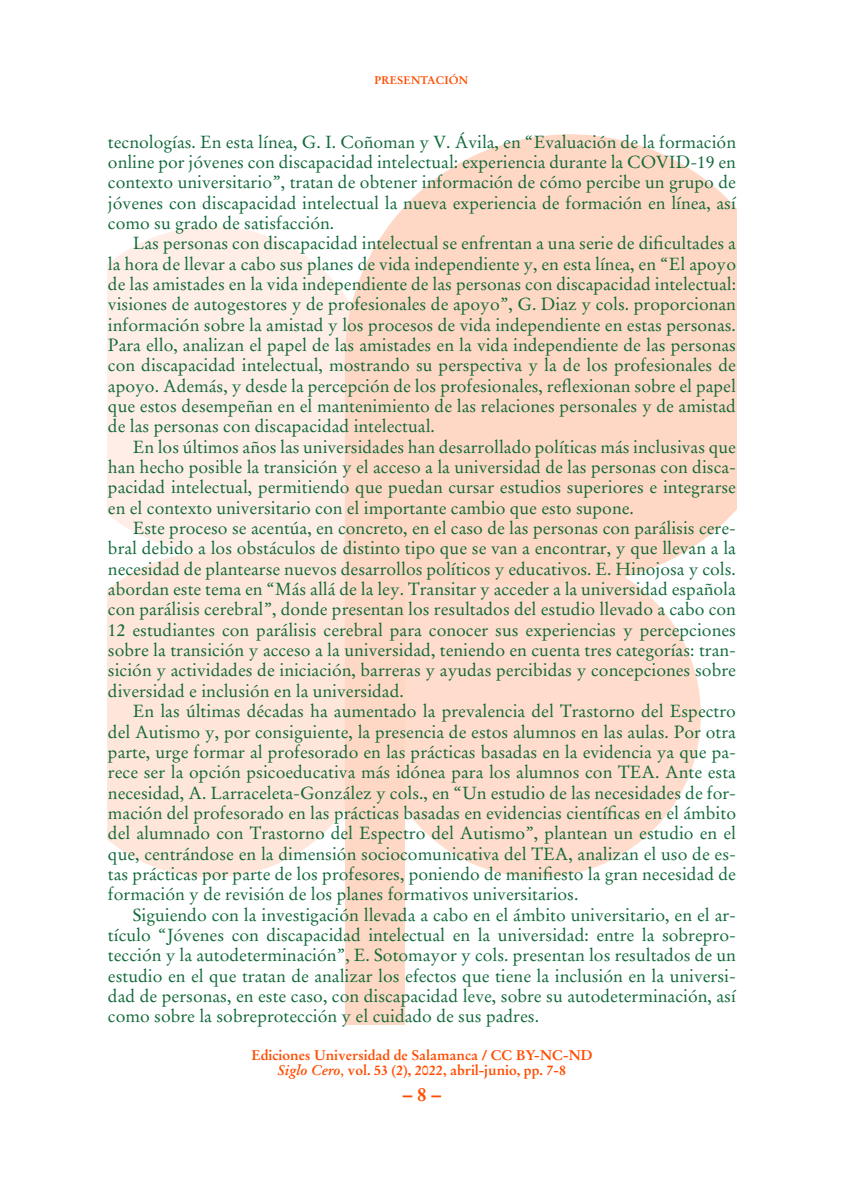
<style>
.page{position:relative;width:844px;height:1191px;background:#fff}
.page>*{position:absolute;margin:0;border:0;box-sizing:border-box;transform-origin:0 0}
.t1{font:700 19.25px "Stempel Garamond";color:#ff4c00}
.TEX_de_párrafo_N_par{font:17.5px/20.3px "Stempel Garamond";color:#0f6838;text-align:justify}
.t2{font:700 14px "Stempel Garamond";color:#ff4c00}
.t3{font:700 11.03px "Stempel Garamond";color:#ff4c00}
.s1{font-style:italic}
.s2{font-weight:400}
</style>
<div class="page">
<p class="t3" style="left:374px;top:74px;width:95px">PRESENTACIÓN</p>
<p class="TEX_de_párrafo_N_par" style="left:108px;top:131px;width:629px">tecnologías. En esta línea, G. I. Coñoman y V. Ávila, en “Evaluación de la formación online por jóvenes con discapacidad intelectual: experiencia durante la COVID-19 en contexto universitario”, tratan de obtener información de cómo percibe un grupo de jóvenes con discapacidad intelectual la nueva experiencia de formación en línea, así como su grado de satisfacción.</p>
<p class="TEX_de_párrafo_N_par" style="left:108px;top:233px;width:629px;text-indent:25px">Las personas con discapacidad intelectual se enfrentan a una serie de dificultades a la hora de llevar a cabo sus planes de vida independiente y, en esta línea, en “El apoyo de las amistades en la vida independiente de las personas con discapacidad intelectual: visiones de autogestores y de profesionales de apoyo”, G. Diaz y cols. proporcionan información sobre la amistad y los procesos de vida independiente en estas personas.<br>Para ello, analizan el papel de las amistades en la vida independiente de las personas con discapacidad intelectual, mostrando su perspectiva y la de los profesionales de apoyo. Además, y desde la percepción de los profesionales, reflexionan sobre el papel que estos desempeñan en el mantenimiento de las relaciones personales y de amistad de las personas con discapacidad intelectual.</p>
<p class="TEX_de_párrafo_N_par" style="left:108px;top:436px;width:629px;text-indent:25px">En los últimos años las universidades han desarrollado políticas más inclusivas que han hecho posible la transición y el acceso a la universidad de las personas con disca&shy;pacidad intelectual, permitiendo que puedan cursar estudios superiores e integrarse en el contexto universitario con el importante cambio que esto supone.</p>
<p class="TEX_de_párrafo_N_par" style="left:108px;top:518px;width:629px;text-indent:25px">Este proceso se acentúa, en concreto, en el caso de las personas con parálisis cere&shy;bral debido a los obstáculos de distinto tipo que se van a encontrar, y que llevan a la necesidad de plantearse nuevos desarrollos políticos y educativos. E. Hinojosa y cols. abordan este tema en “Más allá de la ley. Transitar y acceder a la universidad española con parálisis cerebral”, donde presentan los resultados del estudio llevado a cabo con 12 estudiantes con parálisis cerebral para conocer sus experiencias y percepciones sobre la transición y acceso a la universidad, teniendo en cuenta tres categorías: tran&shy;sición y actividades de iniciación, barreras y ayudas percibidas y concepciones sobre diversidad e inclusión en la universidad.</p>
<p class="TEX_de_párrafo_N_par" style="left:108px;top:701px;width:629px;text-indent:25px">En las últimas décadas ha aumentado la prevalencia del Trastorno del Espectro del Autismo y, por consiguiente, la presencia de estos alumnos en las aulas. Por otra parte, urge formar al profesorado en las prácticas basadas en la evidencia ya que pa&shy;rece ser la opción psicoeducativa más idónea para los alumnos con TEA. Ante esta necesidad, A. Larraceleta-González y cols., en “Un estudio de las necesidades de for&shy;mación del profesorado en las prácticas basadas en evidencias científicas en el ámbito del alumnado con Trastorno del Espectro del Autismo”, plantean un estudio en el que, centrándose en la dimensión sociocomunicativa del TEA, analizan el uso de es&shy;tas prácticas por parte de los profesores, poniendo de manifiesto la gran necesidad de formación y de revisión de los planes formativos universitarios.</p>
<p class="TEX_de_párrafo_N_par" style="left:108px;top:904px;width:629px;text-indent:25px">Siguiendo con la investigación llevada a cabo en el ámbito universitario, en el ar&shy;tículo “Jóvenes con discapacidad intelectual en la universidad: entre la sobrepro&shy;tección y la autodeterminación”, E. Sotomayor y cols. presentan los resultados de un estudio en el que tratan de analizar los efectos que tiene la inclusión en la universi&shy;dad de personas, en este caso, con discapacidad leve, sobre su autodeterminación, así como sobre la sobreprotección y el cuidado de sus padres.</p>
<p class="t2" style="left:251px;top:1046px;width:342px">Ediciones Universidad de Salamanca / CC BY-NC-ND</p>
<p class="t2" style="left:278px;top:1062px;width:289px"><span class="s1">Siglo Cero</span><span class="s2">,</span> vol. 53 (2), 2022, abril-junio, pp. 7-8</p>
<p class="t1" style="left:402px;top:1082px;width:40px">– 8 –</p>
</div>
